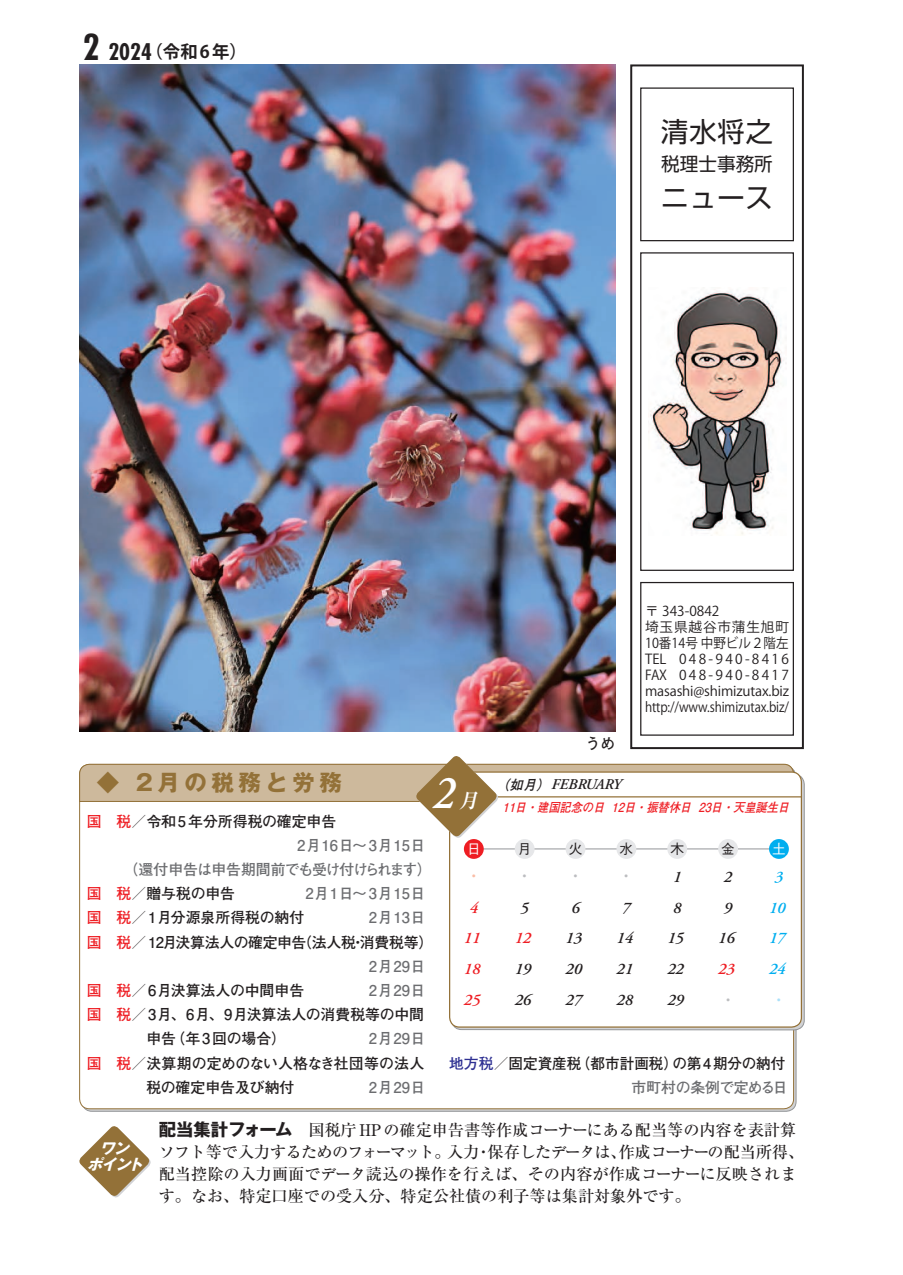
<style>
.page{position:relative;width:903px;height:1275px;background:#fff}
.page>*{position:absolute;margin:0;border:0;box-sizing:border-box;transform-origin:0 0}
.t1{font:italic 600 47.07px "Adobe Garamond Pro";color:#fff;scale:.9 1}
.t2{font:27.3px "Shin Go Pr 6 N";letter-spacing:.03em;color:#231f20}
.t3{font:700 22.4px "Gothic MB101 Pr 6 N";letter-spacing:.21em;color:#937138}
.t4{font:18.55px "Shin Go Pr 6 N";color:#231f20}
.t5{font:700 17.32px "Koz Go Pro";color:#231f20}
.t6{font:500 16.1px/22.1px "Ryumin Pr 6 N";color:#231f20}
.t7{font:italic 600 16.1px/31px "Adobe Garamond Pro";color:#231f20;text-align:center}
.t8{font:italic 600 16.1px/31px "Adobe Garamond Pro";color:#ee1d23;text-align:center}
.t9{font:italic 600 16.1px/31px "Adobe Garamond Pro";color:#00aeef;text-align:center}
.t10{font:500 16.1px "Gothic BBB Pr 6 N";color:#bcbdc0}
.t11{font:500 16.1px "Gothic BBB Pr 6 N";color:#fabda6}
.t12{font:500 16.1px "Gothic BBB Pr 6 N";color:#aae0f9}
.t13{font:700 14.88px/24.2px "Futo Go B101 Pr 6 N";color:#231f20;text-align:right}
.t14{font:700 14.88px "Futo Go B101 Pr 6 N";letter-spacing:-.02em;color:#231f20}
.t15{font:700 14.88px "Futo Go B101 Pr 6 N";letter-spacing:.02em;color:#6c6d70}
.t16{font:700 14.88px "Futo Go B101 Pr 6 N";letter-spacing:-.065em;color:#6c6d70}
.t17{font:700 14.88px "Futo Go B101 Pr 6 N";letter-spacing:.045em;color:#6c6d70}
.t18{font:italic 600 14.88px "Adobe Garamond Pro";color:#231f20}
.t19{font:italic 700 14.88px/16.1px "Gothic MB101 Pr 6 N";color:#fff;text-align:center}
.t20{font:13.65px/16.1px "Koz Go Pro";color:#231f20}
.t21{font:500 13.65px "Gothic BBB Pr 6 N";color:#231f20}
.t22{font:500 13.65px "Gothic BBB Pr 6 N";color:#fff}
.t23{font:italic 700 12.42px "Futo Go B101 Pr 6 N";color:#ee1d23;scale:.9 1}
.s1{font-family:"Futura Std";font-stretch:condensed;font-size:34.65px}
.s2{font-family:"Futura Std";font-stretch:condensed;font-size:22.4px}
.s3{color:#ee1d23}
.s4{font-family:"Futo Go B101 Pr 6 N";font-weight:700;font-size:13.65px}
.s5{color:#2e3092}
.s6{color:#6c6d70}
.s7{font-family:"Gothic MB101 Pr 6 N";font-weight:700;font-size:17.32px}
</style>
<div class="page">
<div style="left:630px;top:64px;width:174px;height:685px;border:2px solid #231f20"></div>
<div style="left:640px;top:87px;width:154px;height:154px;border:1px solid #231f20"></div>
<div style="left:640px;top:582px;width:154px;height:154px;border:1px solid #231f20"></div>
<img style="left:648px;top:291px;width:138px;height:244px">
<div style="left:640px;top:252px;width:154px;height:319px;border:1px solid #231f20"></div>
<svg style="left:79px;top:1126px;width:72px;height:72px"></svg>
<hr style="left:449px;top:796px;width:353px;height:1px;background:#937138">
<hr style="left:471px;top:849px;width:310px;height:1px;background:#939598">
<div style="left:464px;top:839px;width:20px;height:20px;background:#ee1d23;border-radius:50%"></div>
<div style="left:515px;top:839px;width:20px;height:20px;background:#e6e7e9;border-radius:50%"></div>
<div style="left:566px;top:839px;width:19px;height:20px;background:#e6e7e9;border-radius:50%"></div>
<div style="left:616px;top:839px;width:20px;height:20px;background:#e6e7e9;border-radius:50%"></div>
<div style="left:667px;top:839px;width:20px;height:20px;background:#e6e7e9;border-radius:50%"></div>
<div style="left:718px;top:839px;width:20px;height:20px;background:#e6e7e9;border-radius:50%"></div>
<div style="left:769px;top:839px;width:20px;height:20px;background:#00aeef;border-radius:50%"></div>
<svg style="left:79px;top:756px;width:715px;height:84px"></svg>
<img style="left:79px;top:64px;width:536px;height:668px">
<p class="t5" style="left:83px;top:40px;width:165px"><span class="s1">2</span> <span class="s2">2024</span>（令和 6 年）</p>
<h2 class="t2" style="left:661px;top:109px;width:113px">清水将之</h2>
<p class="t4" style="left:661px;top:149px;width:113px">税理士事務所</p>
<h2 class="t2" style="left:661px;top:175px;width:113px">ニュース</h2>
<h3 class="t3" style="left:97px;top:764px;width:247px">◆ 2月の税務と労務</h3>
<p class="t13" style="left:87px;top:808px;width:251px"><span class="s3">国　税</span>／令和5年分所得税の確定申告</p>
<p class="t17" style="left:297px;top:833px;width:130px">2月16日～3月15日</p>
<p class="t16" style="left:123px;top:857px;width:310px">（還付申告は申告期間前でも受け付けられます）</p>
<p class="t13" style="left:87px;top:881px;width:150px"><span class="s3">国　税</span>／贈与税の申告</p>
<p class="t17" style="left:305px;top:882px;width:122px">2月1日～3月15日</p>
<p class="t13" style="left:87px;top:905px;width:219px"><span class="s3">国　税</span>／1月分源泉所得税の納付</p>
<p class="t15" style="left:369px;top:906px;width:58px">2月13日</p>
<p class="t14" style="left:87px;top:930px;width:348px"><span class="s3">国　税</span>／12月決算法人の確定申告（法人税・消費税等）</p>
<p class="t15" style="left:369px;top:954px;width:58px">2月29日</p>
<p class="t13" style="left:87px;top:978px;width:219px"><span class="s3">国　税</span>／6月決算法人の中間申告</p>
<p class="t15" style="left:369px;top:978px;width:58px">2月29日</p>
<p class="t13" style="left:87px;top:1002px;width:339px"><span class="s3">国　税</span>／3月、6月、9月決算法人の消費税等の中間</p>
<p class="t13" style="left:146px;top:1026px;width:142px">申告（年3回の場合）</p>
<p class="t15" style="left:369px;top:1027px;width:58px">2月29日</p>
<p class="t13" style="left:87px;top:1050px;width:339px"><span class="s3">国　税</span>／決算期の定めのない人格なき社団等の法人</p>
<p class="t13" style="left:146px;top:1074px;width:150px">税の確定申告及び納付</p>
<p class="t15" style="left:369px;top:1075px;width:58px">2月29日</p>
<p class="t13" style="left:585px;top:731px;width:31px">うめ</p>
<p class="t20" style="left:645px;top:603px;width:145px">〒 343-0842<br>埼玉県越谷市蒲生旭町<br>10番14号 中野ビル２階左<br>TEL 048-940-8416<br>FAX 048-940-8417 masashi@shimizutax.biz http://www.shimizutax.biz/</p>
<p class="t18" style="left:495px;top:776px;width:128px"><span class="s4">（如月）</span>FEBRUARY</p>
<h1 class="t1" style="left:433px;top:766px;width:26px">2</h1>
<p class="t23" style="left:458px;top:797px;width:374px"><sup>月</sup> 11日・建国記念の日 12日・振替休日 23日・天皇誕生日</p>
<p class="t22" style="left:467px;top:838px;width:15px">日</p>
<p class="t21" style="left:518px;top:838px;width:15px">月</p>
<p class="t21" style="left:569px;top:838px;width:15px">火</p>
<p class="t21" style="left:619px;top:838px;width:15px">水</p>
<p class="t21" style="left:670px;top:838px;width:15px">木</p>
<p class="t21" style="left:721px;top:838px;width:15px">金</p>
<p class="t22" style="left:772px;top:838px;width:15px">土</p>
<p class="t11" style="left:466px;top:863px;width:18px">・</p>
<p class="t8" style="left:464px;top:892px;width:18px">4<br>11<br>18<br>25</p>
<p class="t10" style="left:517px;top:863px;width:18px">・</p>
<p class="t7" style="left:520px;top:892px;width:10px">5</p>
<p class="t8" style="left:515px;top:923px;width:18px">12</p>
<p class="t7" style="left:515px;top:954px;width:18px;text-align:left">19<br>26</p>
<p class="t10" style="left:567px;top:863px;width:18px">・</p>
<p class="t7" style="left:566px;top:892px;width:18px">6<br>13<br>20<br>27</p>
<p class="t10" style="left:618px;top:863px;width:18px">・</p>
<p class="t7" style="left:616px;top:892px;width:18px">7<br>14<br>21<br>28</p>
<p class="t7" style="left:667px;top:862px;width:18px">1<br>8<br>15<br>22<br>29</p>
<p class="t7" style="left:718px;top:862px;width:18px">2<br>9<br>16</p>
<p class="t8" style="left:718px;top:954px;width:18px">23</p>
<p class="t10" style="left:720px;top:987px;width:18px">・</p>
<p class="t9" style="left:769px;top:862px;width:18px">3<br>10<br>17<br>24</p>
<p class="t12" style="left:771px;top:987px;width:18px">・</p>
<p class="t13" style="left:449px;top:1050px;width:340px"><span class="s5">地方税</span>／固定資産税（都市計画税）の第4期分の納付<span class="s6">市町村の条例で定める日</span></p>
<p class="t19" style="left:87px;top:1139px;width:64px">ワン<br>ポイント</p>
<p class="t6" style="left:159px;top:1118px;width:647px"><span class="s7">配当集計フォーム</span>　国税庁HPの確定申告書等作成コーナーにある配当等の内容を表計算ソフト等で入力するためのフォーマット。入力・保存したデータは、作成コーナーの配当所得、配当控除の入力画面でデータ読込の操作を行えば、その内容が作成コーナーに反映されます。なお、特定口座での受入分、特定公社債の利子等は集計対象外です。</p>
</div>
